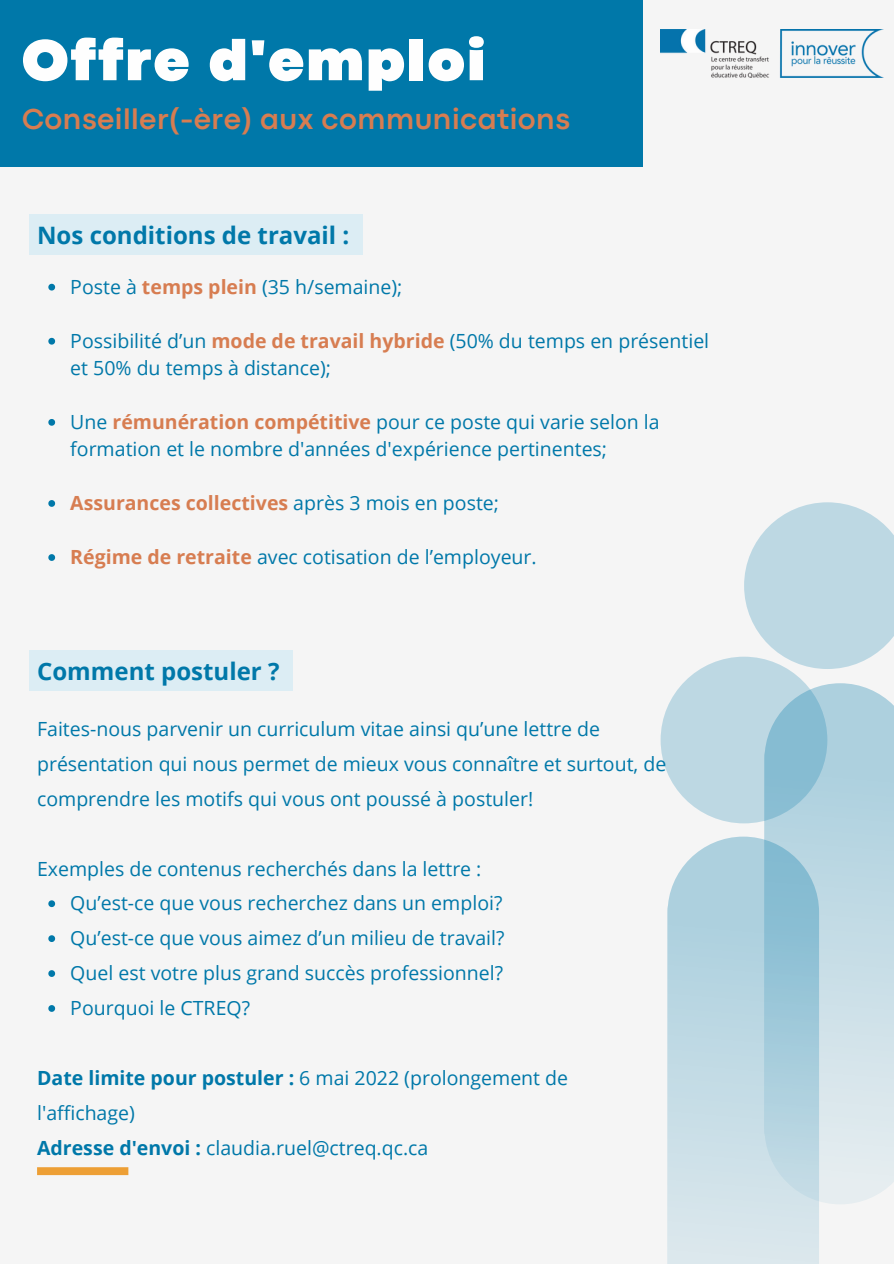
<style>
.page{position:relative;width:894px;height:1264px;background:#fff}
.page>*{position:absolute;margin:0;border:0;box-sizing:border-box;transform-origin:0 0}
.t1{font:900 60px "Codec Pro";letter-spacing:.035em;color:#fefefe}
.t2{font:700 30px "Codec Pro";letter-spacing:.015em;color:#d77d51}
.t3{font:700 24px "Open Sans";color:#0078a9}
.t4{font:19.5px/35px "Open Sans";color:#0078a9}
.t5{font:700 19.5px "Open Sans";color:#d77d51}
.s1{font-weight:700;color:#d77d51}
.s2{font-weight:400;color:#0078a9}
.s3{font-weight:700}
</style>
<div class="page">
<div style="left:0;top:0;width:893px;height:1263px;background:#f5f5f5"></div>
<div style="left:0;top:0;width:642px;height:167px;background:#0078a9"></div>
<div style="left:37px;top:1167px;width:91px;height:8px;background:#ed9f35"></div>
<div style="left:660px;top:656px;width:167px;height:167px;background:#bdd8e3;border-radius:50%"></div>
<svg style="left:667px;top:836px;width:151px;height:427px;background:#c3dbe5"></svg>
<svg style="left:764px;top:683px;width:129px;height:521px;background:#b6d4e1"></svg>
<svg style="left:743px;top:502px;width:150px;height:167px"></svg>
<img style="left:660px;top:29px;width:223px;height:49px">
<div style="left:29px;top:214px;width:334px;height:41px;background:#dcedf4"></div>
<svg style="left:48px;top:284px;width:7px;height:6px"></svg>
<svg style="left:48px;top:338px;width:7px;height:6px"></svg>
<svg style="left:48px;top:419px;width:7px;height:7px"></svg>
<svg style="left:48px;top:500px;width:7px;height:7px"></svg>
<svg style="left:48px;top:554px;width:7px;height:7px"></svg>
<div style="left:29px;top:650px;width:264px;height:40px;background:#dcedf4"></div>
<svg style="left:48px;top:900px;width:7px;height:7px"></svg>
<svg style="left:48px;top:935px;width:7px;height:7px"></svg>
<svg style="left:48px;top:970px;width:7px;height:6px"></svg>
<svg style="left:48px;top:1005px;width:7px;height:6px"></svg>
<p class="t1" style="left:22px;top:39px;width:464px">Offre d'emploi</p>
<p class="t2" style="left:22px;top:108px;width:549px">Conseiller(-ère) aux communications</p>
<p class="t3" style="left:37px;top:219px;width:314px">Nos conditions de travail :</p>
<p class="t4" style="left:70px;top:269px;width:333px">Poste à <span class="s1">temps plein</span> (35 h/semaine);</p>
<p class="t4" style="left:70px;top:327px;width:640px;line-height:27px">Possibilité d’un <span class="s1">mode de travail hybride</span> (50% du temps en présentiel et 50% du temps à distance);</p>
<p class="t4" style="left:70px;top:408px;width:590px;line-height:27px">Une <span class="s1">rémunération compétitive</span> pour ce poste qui varie selon la formation et le nombre d'années d'expérience pertinentes;</p>
<p class="t5" style="left:70px;top:489px;width:430px">Assurances collectives <span class="s2">après 3 mois en poste;</span></p>
<p class="t4" style="left:70px;top:539px;width:468px"><span class="s1">Régime de retraite</span> avec cotisation de l’employeur.</p>
<p class="t3" style="left:37px;top:654px;width:244px">Comment postuler ?</p>
<p class="t4" style="left:37px;top:710px;width:630px">Faites-nous parvenir un curriculum vitae ainsi qu’une lettre de présentation qui nous permet de mieux vous connaître et surtout, de comprendre les motifs qui vous ont poussé à postuler!</p>
<p class="t4" style="left:37px;top:850px;width:446px">Exemples de contenus recherchés dans la lettre :</p>
<p class="t4" style="left:70px;top:885px;width:433px">Qu’est-ce que vous recherchez dans un emploi?</p>
<p class="t4" style="left:70px;top:920px;width:435px">Qu’est-ce que vous aimez d’un milieu de travail?</p>
<p class="t4" style="left:70px;top:955px;width:434px">Quel est votre plus grand succès professionnel?</p>
<p class="t4" style="left:70px;top:990px;width:181px">Pourquoi le CTREQ?</p>
<p class="t4" style="left:37px;top:1060px;width:532px"><span class="s3">Date limite pour postuler :</span> 6 mai 2022 (prolongement de l'affichage)</p>
<p class="t4" style="left:37px;top:1129px;width:393px"><span class="s3">Adresse d'envoi :</span> claudia.ruel@ctreq.qc.ca</p>
</div>
